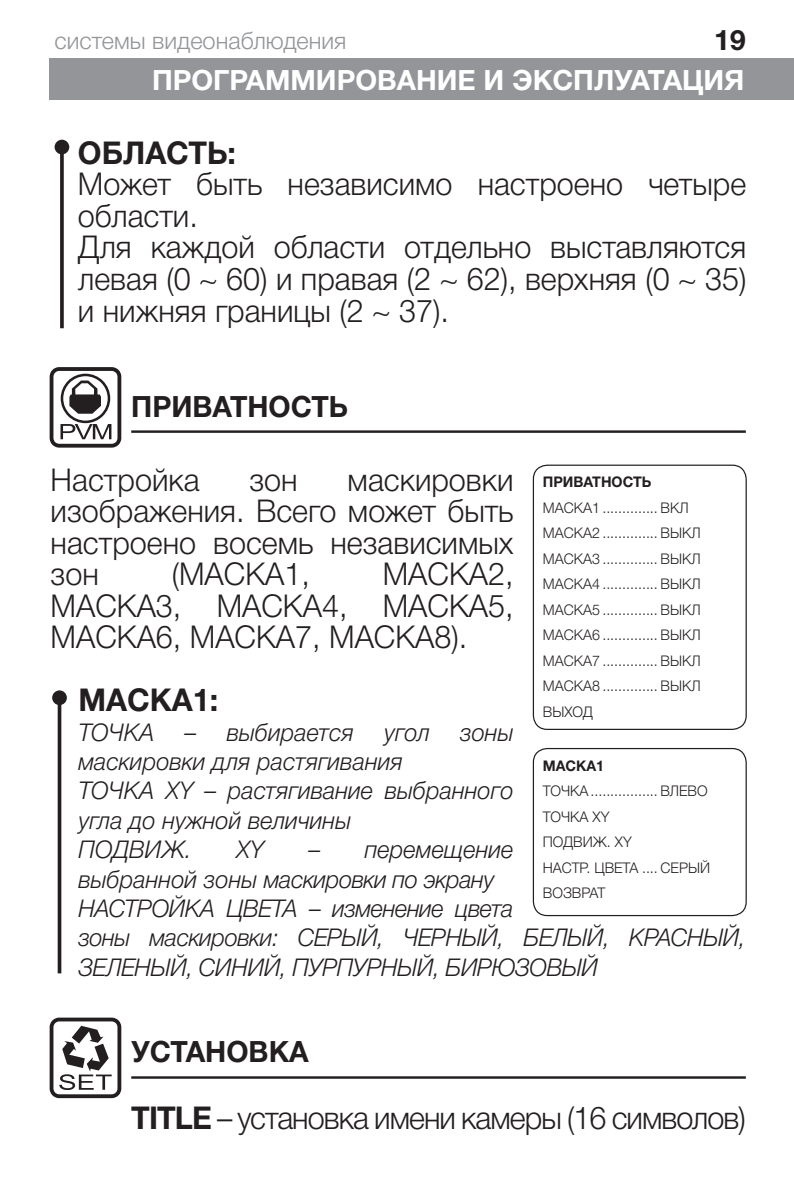
<style>
.page{position:relative;width:794px;height:1191px;background:#fff}
.page>*{position:absolute;margin:0;border:0;box-sizing:border-box;transform-origin:0 0}
.t1{font:31.5px/31.5px "Helvetica 4 Light";color:#231f20;text-align:justify}
.t2{font:31.5px "Helvetica 4 Light";letter-spacing:-.03em;color:#231f20}
.t3{font:31.5px "Helvetica 7 Bold";color:#231f20}
.t4{font:29.4px "Helvetica 7 Bold";color:#231f20}
.t5{font:28.35px "Helvetica 7 Bold";color:#231f20}
.t6{font:28px "Helvetica 7 Bold";color:#fff}
.t7{font:24.5px/29.4px "Helvetica 4 Light Italic";letter-spacing:-.02em;color:#231f20}
.t8{font:24.5px/29.4px "Helvetica 4 Light Italic";color:#231f20}
.t9{font:23.8px "Helvetica 4 Light";color:#939598}
.t10{font:14.7px/25.6px "Helvetica 4 Light";color:#231f20}
.t11{font:14.7px "Helvetica 7 Bold";color:#231f20}
.s1{font-family:"Helvetica 7 Bold"}
</style>
<div class="page">
<div style="left:50px;top:59px;width:744px;height:41px;background:#939598"></div>
<svg style="left:60px;top:154px;width:4px;height:174px"></svg>
<div style="left:55px;top:140px;width:14px;height:14px;background:#231f20;border-radius:50%"></div>
<hr style="left:131px;top:430px;width:615px;height:3px;background:#231f20">
<hr style="left:131px;top:1076px;width:615px;height:2px;background:#231f20">
<svg style="left:50px;top:367px;width:71px;height:80px"></svg>
<div style="left:533px;top:464px;width:214px;height:266px;border:1px solid #231f20;border-radius:14px"></div>
<div style="left:533px;top:748px;width:214px;height:168px;border:1px solid #231f20;border-radius:14px"></div>
<hr style="left:58px;top:697px;width:3px;height:276px;background:#231f20">
<div style="left:52px;top:690px;width:15px;height:15px;background:#231f20;border-radius:50%"></div>
<svg style="left:50px;top:1017px;width:71px;height:81px"></svg>
<p class="t5" style="left:714px;top:24px;width:33px">19</p>
<p class="t6" style="left:152px;top:65px;width:594px">ПРОГРАММИРОВАНИЕ И ЭКСПЛУАТАЦИЯ</p>
<p class="t9" style="left:55px;top:27px;width:293px">системы видеонаблюдения</p>
<p class="t3" style="left:78px;top:135px;width:159px">ОБЛАСТЬ:</p>
<p class="t1" style="left:78px;top:169px;width:670px;text-align:left">Может быть независимо настроено четыре области.<br>Для каждой области отдельно выставляются левая (0 ~ 60) и правая (2 ~ 62), верхняя (0 ~ 35) и нижняя границы (2 ~ 37).</p>
<p class="t4" style="left:131px;top:390px;width:218px">ПРИВАТНОСТЬ</p>
<p class="t1" style="left:51px;top:464px;width:150px">Настройка</p>
<p class="t1" style="left:249px;top:464px;width:50px">зон</p>
<p class="t1" style="left:51px;top:464px;width:464px;text-indent:297px">маскировки изображения. Всего может быть настроено восемь независимых зон</p>
<p class="t11" style="left:543px;top:474px;width:110px">ПРИВАТНОСТЬ</p>
<p class="t10" style="left:543px;top:495px;width:159px">МАСКА1 .............. ВКЛ<br>МАСКА2 .............. ВЫКЛ<br>МАСКА3 .............. ВЫКЛ<br>МАСКА4 .............. ВЫКЛ<br>МАСКА5 .............. ВЫКЛ<br>МАСКА6 .............. ВЫКЛ<br>МАСКА7 .............. ВЫКЛ<br>МАСКА8 .............. ВЫКЛ<br>ВЫХОД</p>
<p class="t1" style="left:51px;top:558px;width:464px;text-indent:332px">МАСКА2, МАСКА3, МАСКА4, МАСКА5, МАСКА6, МАСКА7, МАСКА8).</p>
<p class="t3" style="left:78px;top:682px;width:141px">МАСКА1:</p>
<p class="t8" style="left:78px;top:717px;width:436px">ТОЧКА – выбирается угол зоны маскировки для растягивания<br>ТОЧКА XY – растягивание выбранного угла до нужной величины<br>ПОДВИЖ.</p>
<p class="t1" style="left:172px;top:558px;width:140px">(МАСКА1,</p>
<p class="t11" style="left:543px;top:757px;width:63px">МАСКА1</p>
<p class="t10" style="left:543px;top:778px;width:169px">ТОЧКА ................. ВЛЕВО<br>ТОЧКА XY<br>ПОДВИЖ. XY<br>НАСТР. ЦВЕТА .... СЕРЫЙ<br>ВОЗВРАТ</p>
<p class="t7" style="left:236px;top:835px;width:31px">XY</p>
<p class="t7" style="left:78px;top:835px;width:669px;text-indent:230px">– перемещение<br>выбранной зоны маскировки по экрану<br>НАСТРОЙКА ЦВЕТА – изменение цвета<br>зоны маскировки: СЕРЫЙ, ЧЕРНЫЙ, БЕЛЫЙ, КРАСНЫЙ, ЗЕЛЕНЫЙ, СИНИЙ, ПУРПУРНЫЙ, БИРЮЗОВЫЙ</p>
<p class="t4" style="left:131px;top:1035px;width:179px">УСТАНОВКА</p>
<p class="t2" style="left:131px;top:1100px;width:616px"><span class="s1">TITLE</span> – установка имени камеры (16 символов)</p>
</div>
